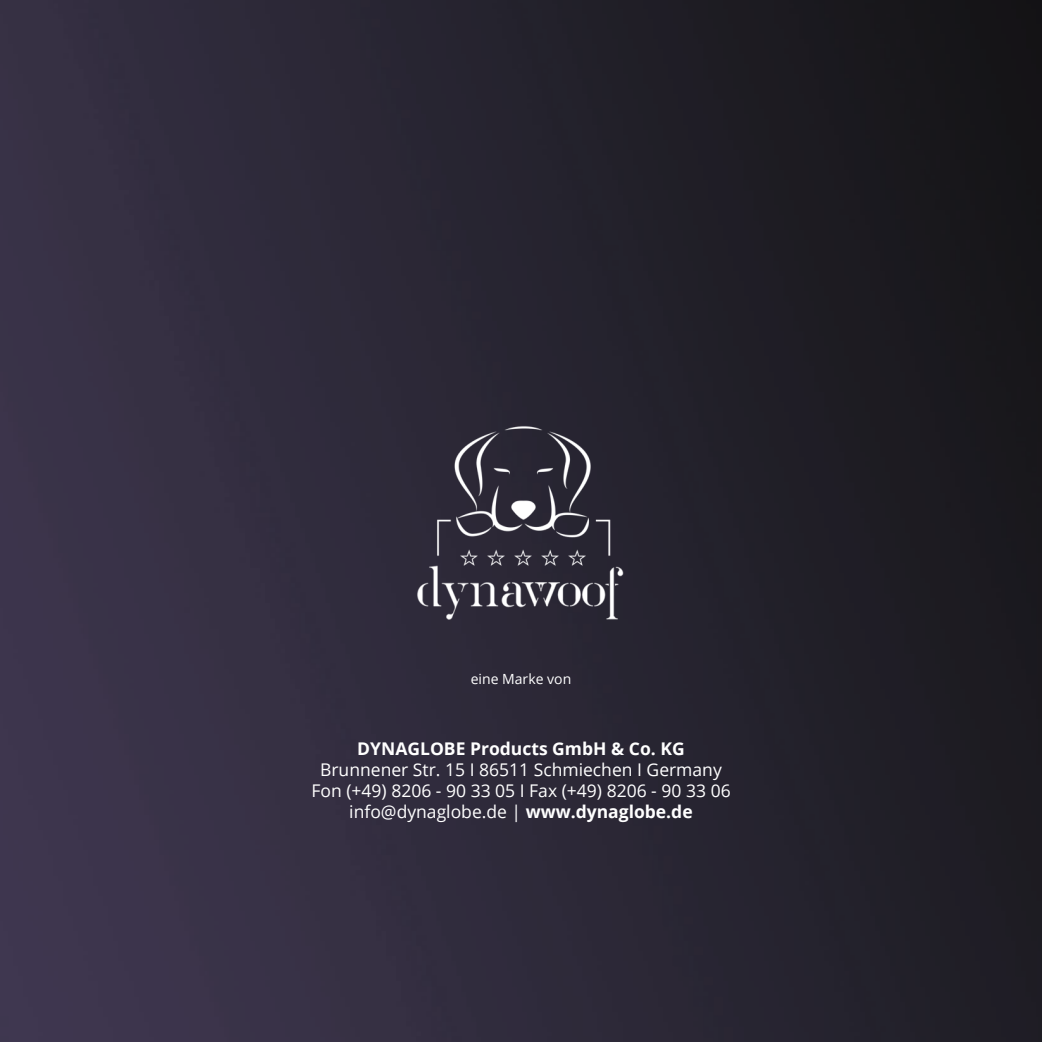
<style>
.page{position:relative;width:1042px;height:1042px;background:#fff}
.page>*{position:absolute;margin:0;border:0;box-sizing:border-box;transform-origin:0 0}
.t1{font:17.5px "Open Sans";color:#fff}
.t2{font:700 17.5px "Open Sans";color:#fff}
.t3{font:14px "Open Sans";color:#fff}
.s1{font-weight:700}
</style>
<div class="page">
<img style="left:0;top:0;width:1042px;height:1042px">
<img style="left:410px;top:411px;width:221px;height:221px">
<p class="t3" style="left:471px;top:669px;width:102px">eine Marke von</p>
<p class="t2" style="left:357px;top:736px;width:329px">DYNAGLOBE Products GmbH &amp; Co. KG</p>
<p class="t1" style="left:320px;top:757px;width:403px">Brunnener Str. 15 I 86511 Schmiechen I Germany</p>
<p class="t1" style="left:311px;top:778px;width:421px">Fon (+49) 8206 - 90 33 05 I Fax (+49) 8206 - 90 33 06</p>
<p class="t1" style="left:349px;top:799px;width:345px">info@dynaglobe.de | <span class="s1">www.dynaglobe.de</span></p>
</div>
